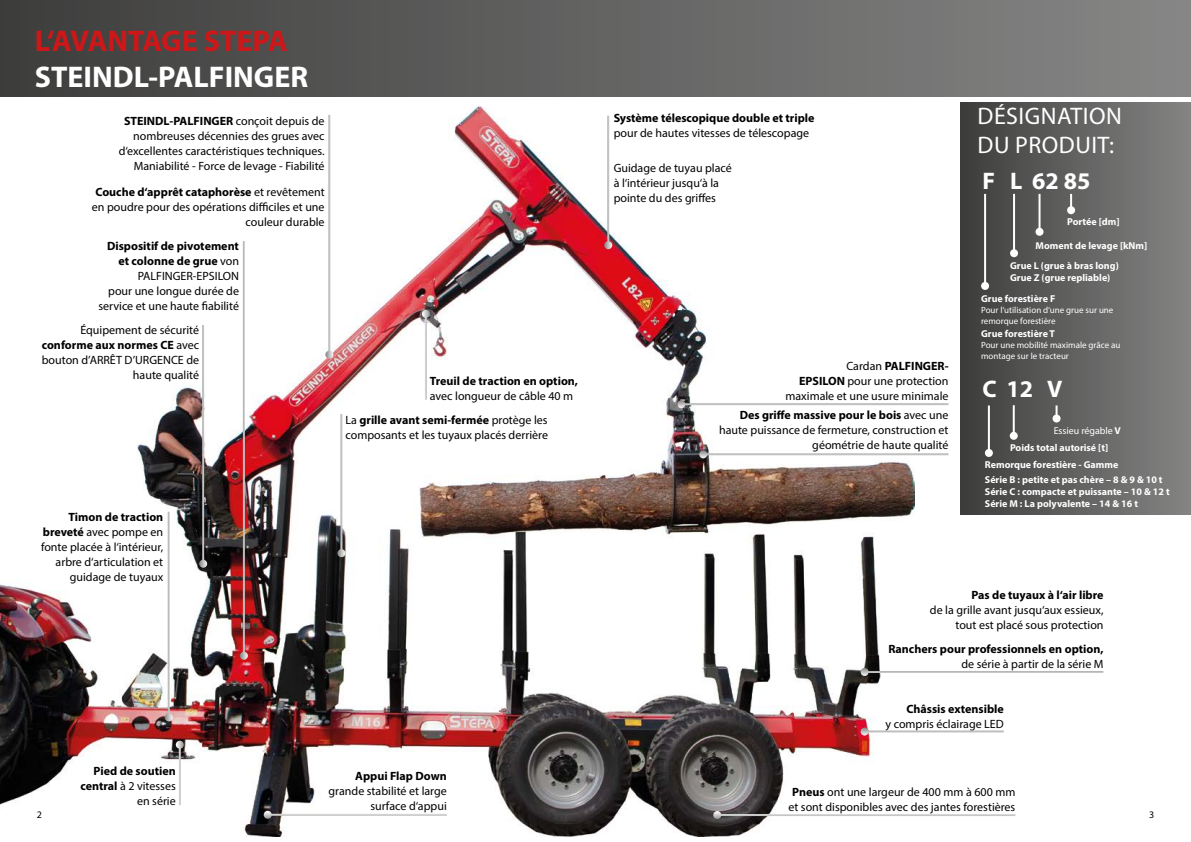
<style>
.page{position:relative;width:1191px;height:842px;background:#fff}
.page>*{position:absolute;margin:0;border:0;box-sizing:border-box;transform-origin:0 0}
.t1{font:700 30px "Myriad Pro";color:#fff}
.t2{font:700 30px "Myriad Pro";color:#cd1719}
.t3{font:24px/28.8px "Myriad Pro";letter-spacing:.02em;color:#fff}
.t4{font:700 24px "Myriad Pro";color:#fff}
.t5{font:12px/15px "Myriad Pro";color:#000;text-align:right}
.t6{font:700 12px/15px "Myriad Pro";color:#000;text-align:right}
.t7{font:700 10px/12px "Myriad Pro";color:#fff}
.t8{font:10px "Myriad Pro";color:#fff}
.t9{font:10px "Myriad Pro";color:#000}
.t10{font:9px/10.8px "Myriad Pro";color:#fff}
.s1{font-weight:700}
.s2{font-weight:400}
</style>
<div class="page">
<div style="left:0;top:0;width:1191px;height:96px;background:linear-gradient(to right,#3e3e3d,#878787)"></div>
<img style="left:0;top:107px;width:914px;height:729px">
<hr style="left:681px;top:403px;width:267px;height:2px;background:#fff">
<svg style="left:677px;top:400px;width:8px;height:8px"></svg>
<hr style="left:607px;top:116px;width:2px;height:129px;background:#fff">
<svg style="left:604px;top:241px;width:8px;height:8px"></svg>
<hr style="left:328px;top:115px;width:2px;height:240px;background:#fff">
<svg style="left:325px;top:351px;width:8px;height:8px"></svg>
<hr style="left:703px;top:453px;width:245px;height:2px;background:#fff">
<svg style="left:699px;top:450px;width:8px;height:8px"></svg>
<hr style="left:168px;top:512px;width:2px;height:205px;background:#fff">
<svg style="left:165px;top:713px;width:8px;height:8px"></svg>
<hr style="left:243px;top:241px;width:2px;height:415px;background:#fff">
<svg style="left:240px;top:652px;width:8px;height:8px"></svg>
<div style="left:960px;top:102px;width:231px;height:413px;background:linear-gradient(to right,#3e3e3d,#858584)"></div>
<svg style="left:1070px;top:194px;width:2px;height:12px"></svg>
<div style="left:1067px;top:206px;width:8px;height:8px;background:#fff;border-radius:50%"></div>
<hr style="left:1038px;top:194px;width:2px;height:38px;background:#fff">
<div style="left:1035px;top:228px;width:8px;height:8px;background:#fff;border-radius:50%"></div>
<hr style="left:1013px;top:194px;width:2px;height:59px;background:#fff">
<div style="left:1010px;top:249px;width:8px;height:8px;background:#fff;border-radius:50%"></div>
<hr style="left:984px;top:194px;width:2px;height:92px;background:#fff">
<div style="left:981px;top:282px;width:8px;height:8px;background:#fff;border-radius:50%"></div>
<hr style="left:1012px;top:405px;width:2px;height:31px;background:#fff">
<div style="left:1009px;top:432px;width:8px;height:8px;background:#fff;border-radius:50%"></div>
<hr style="left:988px;top:405px;width:2px;height:48px;background:#fff">
<div style="left:985px;top:449px;width:8px;height:8px;background:#fff;border-radius:50%"></div>
<svg style="left:1055px;top:405px;width:2px;height:9px"></svg>
<div style="left:1052px;top:414px;width:8px;height:8px;background:#fff;border-radius:50%"></div>
<hr style="left:717px;top:814px;width:298px;height:2px;background:#fff">
<svg style="left:713px;top:811px;width:8px;height:8px"></svg>
<hr style="left:864px;top:730px;width:139px;height:2px;background:#fff">
<svg style="left:860px;top:727px;width:8px;height:8px"></svg>
<hr style="left:268px;top:814px;width:179px;height:2px;background:#fff">
<svg style="left:264px;top:811px;width:8px;height:8px"></svg>
<hr style="left:179px;top:745px;width:2px;height:60px;background:#fff">
<svg style="left:176px;top:741px;width:8px;height:8px"></svg>
<hr style="left:864px;top:671px;width:239px;height:2px;background:#fff">
<svg style="left:860px;top:668px;width:8px;height:8px"></svg>
<hr style="left:340px;top:414px;width:2px;height:139px;background:#fff">
<svg style="left:337px;top:549px;width:8px;height:8px"></svg>
<hr style="left:202px;top:325px;width:2px;height:239px;background:#fff">
<svg style="left:199px;top:560px;width:8px;height:8px"></svg>
<hr style="left:425px;top:314px;width:2px;height:86px;background:#fff">
<svg style="left:422px;top:310px;width:8px;height:8px"></svg>
<h1 class="t2" style="left:35px;top:21px;width:254px">L‘AVANTAGE STEPA</h1>
<h1 class="t1" style="left:35px;top:57px;width:275px">STEINDL-PALFINGER</h1>
<p class="t5" style="left:119px;top:113px;width:207px"><span class="s1">STEINDL-PALFINGER</span> conçoit depuis de nombreuses décennies des grues avec d‘excellentes caractéristiques techniques.<br>Maniabilité - Force de levage - Fiabilité</p>
<p class="t5" style="left:92px;top:185px;width:234px"><span class="s1">Couche d‘apprêt cataphorèse</span> et revêtement en poudre pour des opérations difficiles et une couleur durable</p>
<p class="t5" style="left:98px;top:238px;width:142px"><span class="s1">Dispositif de pivotement et colonne de grue</span> von<br>PALFINGER-EPSILON<br>pour une longue durée de service et une haute fiabilité</p>
<p class="t5" style="left:42px;top:322px;width:159px">Équipement de sécurité <span class="s1">conforme aux normes CE</span> avec bouton d’ARRÊT D’URGENCE de haute qualité</p>
<p class="t5" style="left:41px;top:509px;width:124px"><span class="s1">Timon de traction breveté</span> avec pompe en fonte placée à l‘intérieur, arbre d‘articulation et guidage de tuyaux</p>
<p class="t9" style="left:37px;top:809px;width:7px">2</p>
<p class="t6" style="left:80px;top:763px;width:97px">Pied de soutien central <span class="s2">à 2 vitesses en série</span></p>
<p class="t6" style="left:430px;top:373px;width:150px">Treuil de traction en option,</p>
<p class="t5" style="left:430px;top:388px;width:145px">avec longueur de câble 40 m</p>
<p class="t5" style="left:345px;top:412px;width:204px;text-align:left">La <span class="s1">grille avant semi-fermée</span> protège les composants et les tuyaux placés derrière</p>
<p class="t6" style="left:355px;top:768px;width:93px">Appui Flap Down</p>
<p class="t5" style="left:328px;top:783px;width:120px">grande stabilité et large surface d‘appui</p>
<p class="t6" style="left:613px;top:110px;width:202px">Système télescopique double et triple</p>
<p class="t5" style="left:613px;top:125px;width:197px">pour de hautes vitesses de télescopage</p>
<p class="t5" style="left:613px;top:160px;width:120px;text-align:left">Guidage de tuyau placé à l‘intérieur jusqu‘à la pointe du des griffes</p>
<p class="t5" style="left:785px;top:358px;width:164px">Cardan <span class="s1">PALFINGER-<br>EPSILON</span> pour une protection maximale et une usure minimale</p>
<p class="t5" style="left:719px;top:408px;width:231px"><span class="s1">Des griffe massive pour le bois</span> avec une haute puissance de fermeture, construction et géométrie de haute qualité</p>
<h2 class="t3" style="left:977px;top:101px;width:146px">DÉSIGNATION<br>DU PRODUIT:</h2>
<h2 class="t4" style="left:982px;top:165px;width:109px">F L 62 85</h2>
<p class="t7" style="left:1067px;top:216px;width:54px">Portée [dm]</p>
<p class="t7" style="left:1010px;top:236px;width:139px;line-height:20.1px;text-indent:25px">Moment de levage [kNm]<br>Grue L (grue à bras long)</p>
<p class="t7" style="left:981px;top:267px;width:131px;line-height:20.7px;text-indent:29px">Grue Z (grue repliable)<br>Grue forestière F</p>
<p class="t10" style="left:981px;top:304px;width:134px">Pour l‘utilisation d‘une grue sur une remorque forestière</p>
<p class="t7" style="left:981px;top:328px;width:75px">Grue forestière T</p>
<p class="t10" style="left:981px;top:340px;width:141px">Pour une mobilité maximale grâce au montage sur le tracteur</p>
<h2 class="t4" style="left:982px;top:373px;width:82px">C 12 V</h2>
<p class="t8" style="left:1053px;top:425px;width:69px">Essieu régable <span class="s1">V</span></p>
<p class="t7" style="left:1010px;top:441px;width:100px">Poids total autorisé [t]</p>
<p class="t7" style="left:985px;top:458px;width:135px">Remorque forestière - Gamme</p>
<p class="t7" style="left:985px;top:473px;width:186px">Série B : petite et pas chère – 8 &amp; 9 &amp; 10 t<br>Série C : compacte et puissante – 10 &amp; 12 t<br>Série M : La polyvalente – 14 &amp; 16 t</p>
<p class="t6" style="left:971px;top:587px;width:134px">Pas de tuyaux à l‘air libre</p>
<p class="t5" style="left:930px;top:602px;width:175px">de la grille avant jusqu‘aux essieux, tout est placé sous protection</p>
<p class="t6" style="left:888px;top:641px;width:217px">Ranchers pour professionnels en option,</p>
<p class="t5" style="left:961px;top:656px;width:144px">de série à partir de la série M</p>
<p class="t6" style="left:906px;top:701px;width:99px">Châssis extensible</p>
<p class="t5" style="left:885px;top:716px;width:120px">y compris éclairage LED</p>
<p class="t5" style="left:788px;top:784px;width:228px;text-align:center"><span class="s1">Pneus</span> ont une largeur de 400 mm à 600 mm et sont disponibles avec des jantes forestières</p>
<p class="t9" style="left:1149px;top:809px;width:7px">3</p>
</div>
